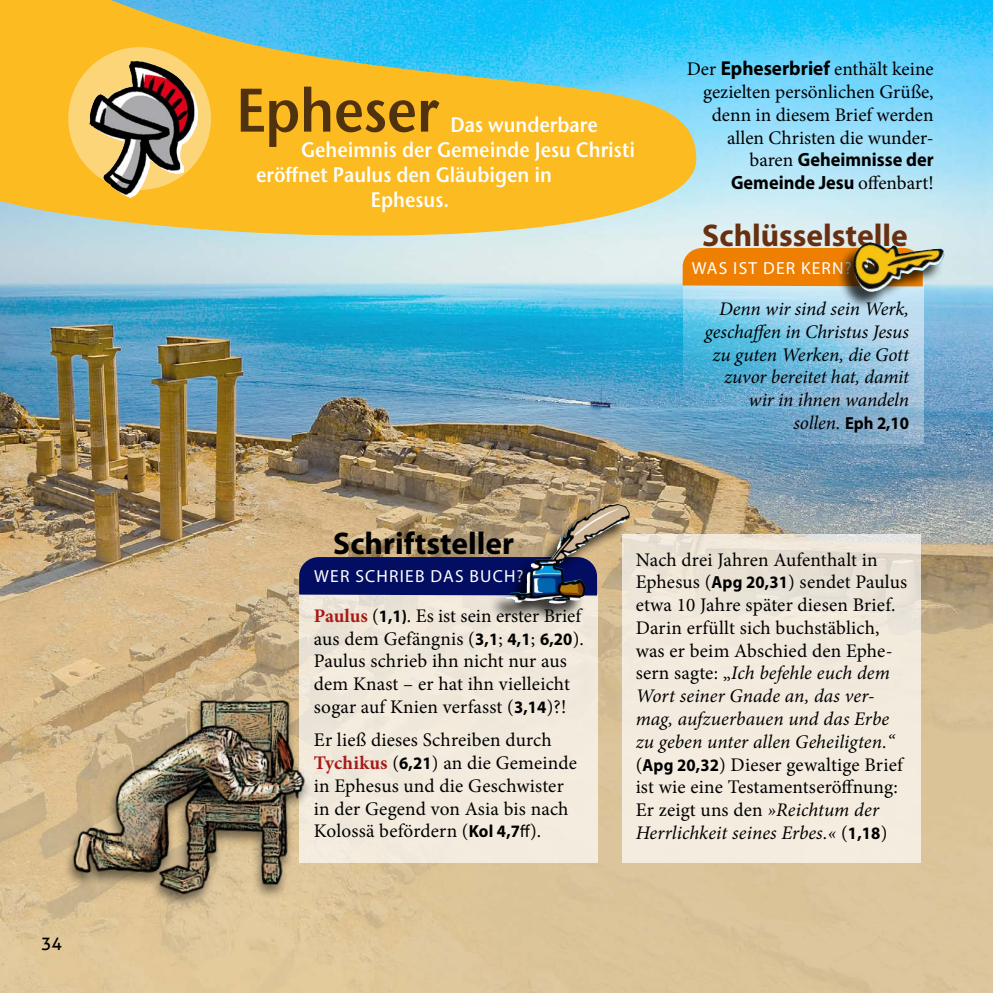
<style>
.page{position:relative;width:993px;height:993px;background:#fff}
.page>*{position:absolute;margin:0;border:0;box-sizing:border-box;transform-origin:0 0}
.t1{font:61.25px "Stone Sans Sem ITCTT Semi";letter-spacing:-.01em;color:#51320f;scale:.9 1}
.t2{font:700 31.5px "Myriad Pro";color:#683010}
.t3{font:700 31.5px "Myriad Pro";color:#000}
.t4{font:21px "Stone Sans Sem ITCTT Semi";color:#fff;scale:.9 1}
.t5{font:19.25px/22.8px "Minion Pro";letter-spacing:.005em;color:#000}
.t6{font:italic 19.25px/22.8px "Minion Pro";color:#000;text-align:right}
.t7{font:700 19.25px/22.8px "Myriad Pro";color:#000;text-align:right;scale:.95 1}
.t8{font:17.5px "Myriad Pro";letter-spacing:.07em;color:#fff}
.t9{font:17.5px "Aller";color:#000}
.s1{font-family:"Myriad Pro";font-weight:700;font-size:20.12px}
.s2{font-family:"Minion Pro";font-weight:400}
.s3{font-family:"Myriad Pro";font-weight:700;font-style:normal;font-size:17.5px}
.s4{font-weight:700;color:#a81815}
.s5{font-family:"Myriad Pro";font-weight:700;font-size:17.5px}
.s6{font-family:"Myriad Pro";font-size:17.5px}
.s7{font-style:italic}
</style>
<div class="page">
<img style="left:0;top:0;width:992px;height:992px">
<svg style="left:682px;top:286px;width:241px;height:157px;background:#82bedc"></svg>
<div style="left:299px;top:593px;width:299px;height:269px;background:#f2eadc"></div>
<svg style="left:0;top:0;width:697px;height:251px;background:#c3c26e"></svg>
<div style="left:68px;top:47px;width:143px;height:143px;background:#fcd578;border-radius:50%"></div>
<img style="left:89px;top:61px;width:110px;height:137px">
<div style="left:299px;top:557px;width:188px;height:38px;background:#030d62"></div>
<div style="left:487px;top:505px;width:141px;height:118px;background:#000;opacity:.75"></div>
<img style="left:505px;top:504px;width:109px;height:99px">
<div style="left:682px;top:248px;width:153px;height:38px;background:#ee7f00"></div>
<div style="left:835px;top:243px;width:108px;height:66px;background:#000;opacity:.75"></div>
<img style="left:853px;top:242px;width:91px;height:50px">
<div style="left:622px;top:534px;width:298px;height:328px;background:linear-gradient(to right,#f1eadc,#efe8dc)"></div>
<div style="left:63px;top:698px;width:248px;height:211px;background:#000;opacity:.49"></div>
<img style="left:64px;top:692px;width:249px;height:209px">
<p class="t9" style="left:41px;top:932px;width:22px">34</p>
<h1 class="t1" style="left:236px;top:59px;width:227px">Epheser</h1>
<p class="t4" style="left:450px;top:107px;width:165px">Das wunderbare</p>
<p class="t4" style="left:301px;top:132px;width:372px">Geheimnis der Gemeinde Jesu Christi</p>
<p class="t4" style="left:256px;top:157px;width:330px">eröffnet Paulus den Gläubigen in</p>
<p class="t4" style="left:371px;top:182px;width:88px">Ephesus.</p>
<p class="t5" style="left:686px;top:58px;width:248px;text-align:right">Der <span class="s1">Epheserbrief</span> enthält keine gezielten persönlichen Grüße, denn in diesem Brief werden allen Christen die wunder-</p>
<p class="t7" style="left:730px;top:148px;width:215px"><span class="s2">baren</span> Geheimnisse der<br>Gemeinde Jesu <span class="s2">offenbart!</span></p>
<h2 class="t2" style="left:702px;top:214px;width:207px">Schlüsselstelle</h2>
<p class="t8" style="left:691px;top:257px;width:161px">WAS IST DER KERN?</p>
<p class="t6" style="left:704px;top:297px;width:206px">Denn wir sind sein Werk, geschaffen in Christus Jesus zu guten Werken, die Gott zuvor bereitet hat, damit wir in ihnen wandeln sollen. <span class="s3">Eph 2,10</span></p>
<h2 class="t3" style="left:333px;top:523px;width:182px">Schriftsteller</h2>
<p class="t8" style="left:314px;top:565px;width:211px">WER SCHRIEB DAS BUCH?</p>
<p class="t5" style="left:314px;top:604px;width:271px"><span class="s4">Paulus</span> (<span class="s5">1,1)</span>. Es ist sein erster Brief aus dem Gefängnis (<span class="s5">3,1</span>; <span class="s5">4,1</span>; <span class="s5">6,20</span>).<br>Paulus schrieb ihn nicht nur aus dem Knast – er hat ihn vielleicht sogar auf Knien verfasst (<span class="s5">3,14</span>)?!</p>
<p class="t5" style="left:314px;top:728px;width:265px">Er ließ dieses Schreiben durch<br><span class="s4">Tychikus</span> (<span class="s5">6,21</span>) an die Gemeinde in Ephesus und die Geschwister in der Gegend von Asia bis nach<br>Kolossä befördern (<span class="s5">Kol 4,7</span><span class="s6">ff</span>).</p>
<p class="t5" style="left:635px;top:548px;width:273px">Nach drei Jahren Aufenthalt in<br>Ephesus (<span class="s5">Apg 20,31</span>) sendet Paulus etwa 10 Jahre später diesen Brief.<br>Darin erfüllt sich buchstäblich, was er beim Abschied den Ephe&shy;sern sagte: „<span class="s7">Ich befehle euch dem<br>Wort seiner Gnade an, das ver&shy;mag, aufzuerbauen und das Erbe zu geben unter allen Geheiligten.“ </span>(<span class="s5">Apg 20,32</span>) Dieser gewaltige Brief ist wie eine Testamentseröffnung:<br>Er zeigt uns den <span class="s7">»Reichtum der<br>Herrlichkeit seines Erbes.«</span> (<span class="s5">1,18</span>)</p>
</div>
